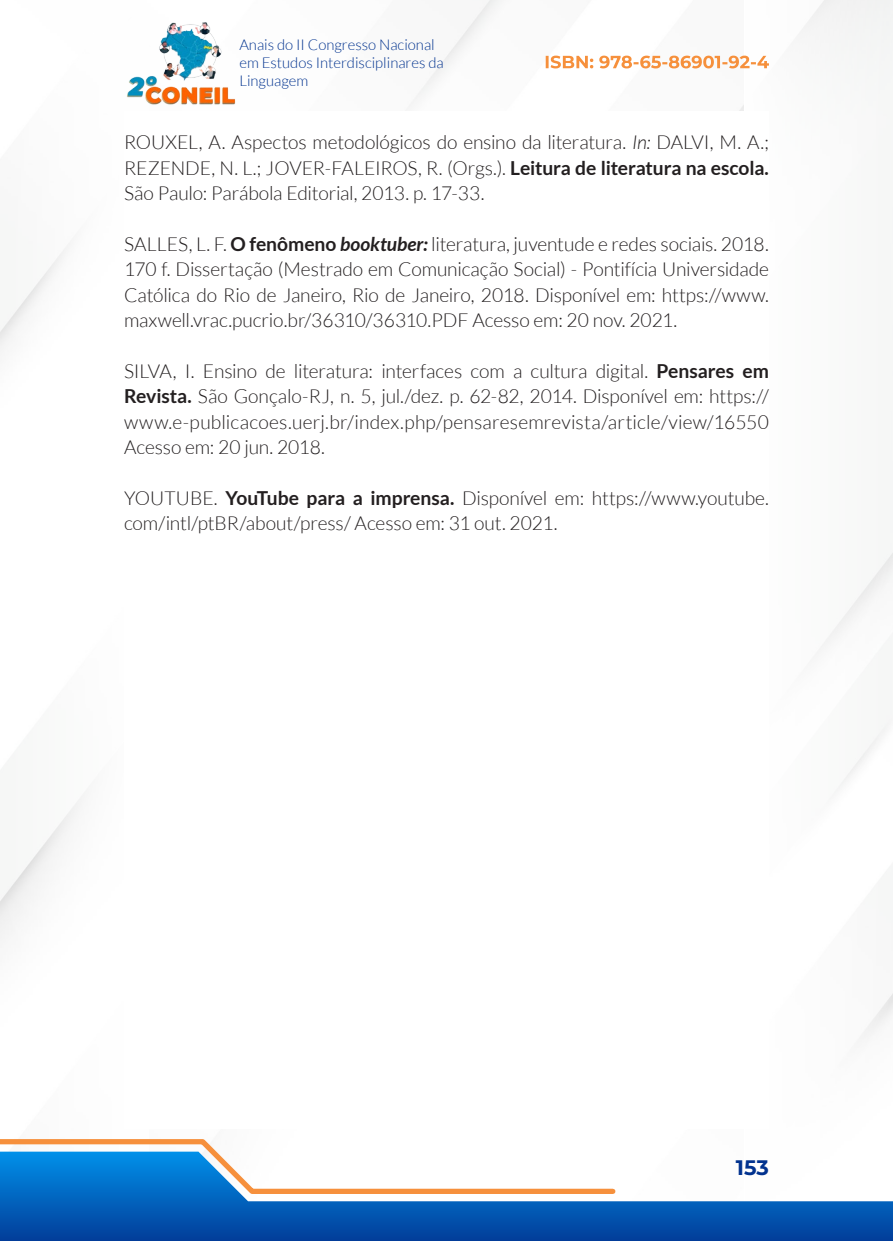
<style>
.page{position:relative;width:893px;height:1241px;background:#fff}
.page>*{position:absolute;margin:0;border:0;box-sizing:border-box;transform-origin:0 0}
.t1{font:700 21px "Montserrat";color:#02338f}
._13_REFERENCIAS{font:300 19.25px/25.4px "Lato";letter-spacing:-.005em;color:#231f20;text-align:justify}
.t2{font:300 14.88px/17.8px "Lato";color:#02338f}
.s1{font-style:italic}
.s2{font-weight:700}
.s3{font-weight:700;font-style:italic}
</style>
<div class="page">
<svg style="left:0;top:1196px;width:893px;height:44px"></svg>
<svg style="left:0;top:1139px;width:616px;height:57px"></svg>
<svg style="left:546px;top:56px;width:223px;height:12px"></svg>
<img style="left:127px;top:22px;width:109px;height:83px">
<p class="t2" style="left:239px;top:36px;width:206px">Anais do II Congresso Nacional em Estudos Interdisciplinares da<br>Linguagem</p>
<p class="_13_REFERENCIAS" style="left:124px;top:130px;width:646px">ROUXEL, A. Aspectos metodológicos do ensino da literatura. <span class="s1">In:</span> DALVI, M. A.; REZENDE, N. L.; JOVER-FALEIROS, R. (Orgs.). <span class="s2">Leitura de literatura na escola.<br></span>São Paulo: Parábola Editorial, 2013. p. 17-33.</p>
<p class="_13_REFERENCIAS" style="left:124px;top:231px;width:646px">SALLES, L. F. <span class="s2">O fenômeno</span> <span class="s3">booktuber:</span> literatura, juventude e redes sociais. 2018.<br>170 f. Dissertação (Mestrado em Comunicação Social) - Pontifícia Universidade Católica do Rio de Janeiro, Rio de Janeiro, 2018. Disponível em: https://www. maxwell.vrac.pucrio.br/36310/36310.PDF Acesso em: 20 nov. 2021.</p>
<p class="_13_REFERENCIAS" style="left:124px;top:358px;width:646px">SILVA, I. Ensino de literatura: interfaces com a cultura digital. <span class="s2">Pensares em Revista.</span> São Gonçalo-RJ, n. 5, jul./dez. p. 62-82, 2014. Disponível em: https:// www.e-publicacoes.uerj.br/index.php/pensaresemrevista/article/view/16550<br>Acesso em: 20 jun. 2018.</p>
<p class="_13_REFERENCIAS" style="left:124px;top:485px;width:646px">YOUTUBE. <span class="s2">YouTube para a imprensa.</span> Disponível em: https://www.youtube. com/intl/ptBR/about/press/ Acesso em: 31 out. 2021.</p>
<p class="t1" style="left:736px;top:1153px;width:35px">153</p>
</div>
